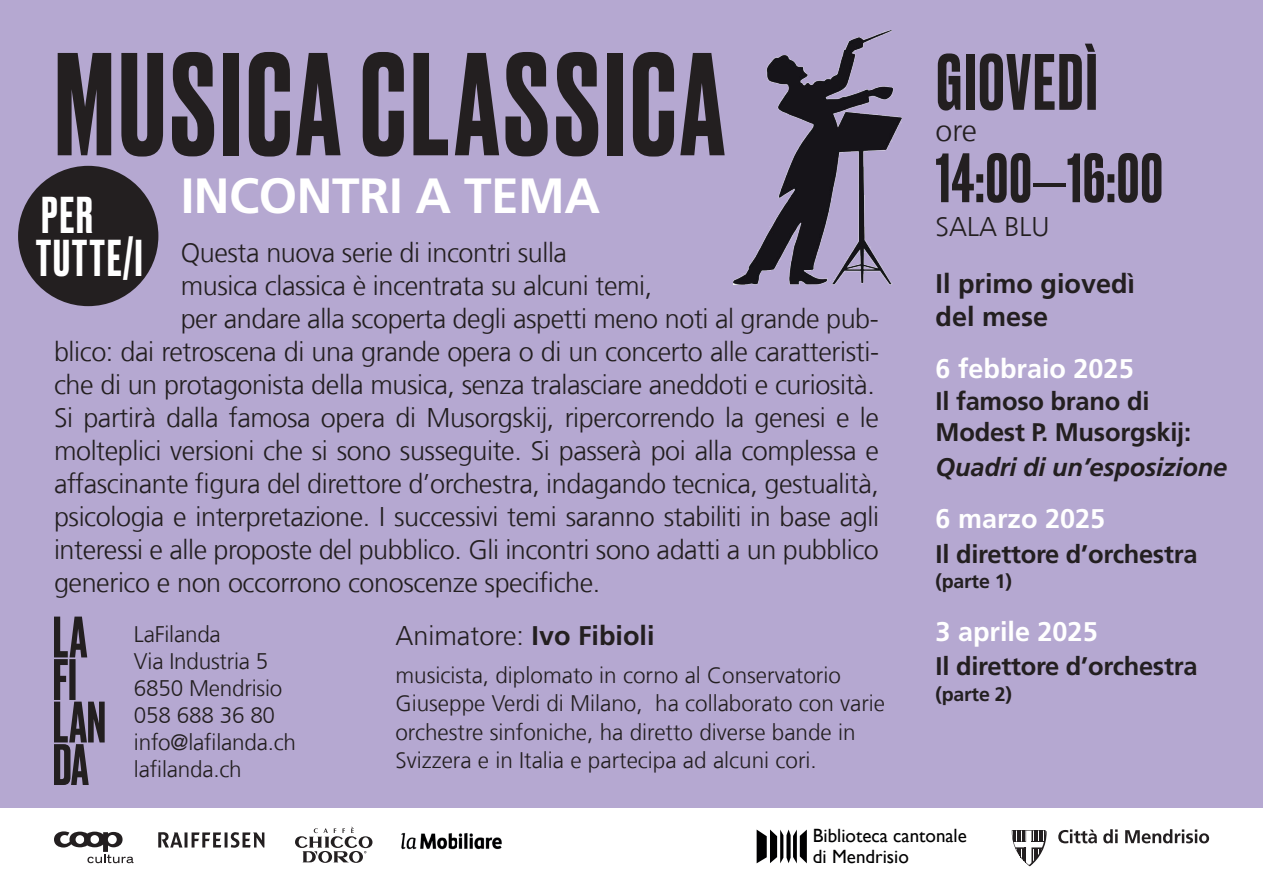
<style>
.page{position:relative;width:1263px;height:893px;background:#fff}
.page>*{position:absolute;margin:0;border:0;box-sizing:border-box;transform-origin:0 0}
.t1{font:500 137.55px "Druk";letter-spacing:.03em;color:#231f20}
.t2{font:500 75px "Druk";letter-spacing:.03em;color:#231f20}
.t3{font:500 65.55px "Druk";letter-spacing:.02em;color:#231f20}
.t4{font:700 49.5px "Frutiger LT Com";letter-spacing:-.01em;color:#fff}
.t5{font:500 48.75px/43.3px "Druk";letter-spacing:.04em;color:#fff}
.t6{font:300 30.3px "Frutiger LT Com";color:#231f20}
.t7{font:300 27px "Frutiger LT Com";letter-spacing:-.015em;color:#231f20}
.t8{font:700 27px "Frutiger LT Com";color:#fff}
.t9{font:700 27px/33px "Frutiger LT Com";color:#231f20}
.t10{font:700 25.5px/31.5px "Frutiger LT Com";letter-spacing:-.01em;color:#231f20}
.t11{font:italic 700 25.5px "Frutiger LT Com";letter-spacing:-.01em;color:#231f20}
.t12{font:300 22.5px/27px "Frutiger LT Com";color:#231f20}
.t13{font:700 19.5px "Frutiger LT Com";letter-spacing:-.01em;color:#231f20}
.t14{font:19.2px/20.2px "Gill Sans";color:#000001}
.s1{font-weight:700}
.s2{font-family:"Frutiger LT Com";font-weight:300}
</style>
<div class="page">
<svg style="left:1012px;top:830px;width:35px;height:36px"></svg>
<svg style="left:1058px;top:829px;width:39px;height:14px"></svg>
<svg style="left:1103px;top:829px;width:14px;height:14px"></svg>
<svg style="left:1125px;top:829px;width:84px;height:14px"></svg>
<svg style="left:757px;top:829px;width:50px;height:34px"></svg>
<svg style="left:54px;top:831px;width:80px;height:32px"></svg>
<svg style="left:158px;top:832px;width:106px;height:16px"></svg>
<img style="left:401px;top:832px;width:101px;height:18px">
<svg style="left:295px;top:827px;width:77px;height:36px"></svg>
<div style="left:0;top:0;width:1263px;height:808px;background:#b5a8d1"></div>
<svg style="left:54px;top:617px;width:51px;height:168px"></svg>
<div style="left:18px;top:166px;width:140px;height:140px;background:#231f20;border-radius:50%"></div>
<img style="left:734px;top:31px;width:167px;height:253px">
<h1 class="t1" style="left:55px;top:10px;width:671px">MUSICA CLASSICA</h1>
<h3 class="t4" style="left:181px;top:167px;width:421px">INCONTRI A TEMA</h3>
<h3 class="t5" style="left:36px;top:190px;width:108px">PER<br>TUTTE/I</h3>
<p class="t7" style="left:181px;top:237px;width:388px">Questa nuova serie di incontri sulla</p>
<p class="t7" style="left:181px;top:270px;width:473px">musica classica è incentrata su alcuni temi,</p>
<p class="t7" style="left:181px;top:303px;width:700px">per andare alla scoperta degli aspetti meno noti al grande pub-</p>
<p class="t7" style="left:54px;top:336px;width:826px">blico: dai retroscena di una grande opera o di un concerto alle caratteristi-</p>
<p class="t7" style="left:54px;top:368px;width:822px">che di un protagonista della musica, senza tralasciare aneddoti e curiosità.</p>
<p class="t7" style="left:54px;top:401px;width:826px">Si partirà dalla famosa opera di Musorgskij, ripercorrendo la genesi e le</p>
<p class="t7" style="left:54px;top:434px;width:826px">molteplici versioni che si sono susseguite. Si passerà poi alla complessa e</p>
<p class="t7" style="left:54px;top:467px;width:826px">affascinante figura del direttore d’orchestra, indagando tecnica, gestualità,</p>
<p class="t7" style="left:54px;top:500px;width:826px">psicologia e interpretazione. I successivi temi saranno stabiliti in base agli</p>
<p class="t7" style="left:54px;top:533px;width:826px">interessi e alle proposte del pubblico. Gli incontri sono adatti a un pubblico</p>
<p class="t7" style="left:54px;top:566px;width:548px">generico e non occorrono conoscenze specifiche.</p>
<p class="t12" style="left:134px;top:621px;width:164px">LaFilanda<br>Via Industria 5<br>6850 Mendrisio<br>058 688 36 80 info@lafilanda.ch lafilanda.ch</p>
<p class="t7" style="left:395px;top:620px;width:261px">Animatore: <span class="s1">Ivo Fibioli</span></p>
<p class="t12" style="left:395px;top:661px;width:491px;line-height:28.5px">musicista, diplomato in corno al Conservatorio Giuseppe Verdi di Milano, ha collaborato con varie orchestre sinfoniche, ha diretto diverse bande in Svizzera e in Italia e partecipa ad alcuni cori.</p>
<h2 class="t2" style="left:936px;top:31px;width:163px">GIOVEDÌ</h2>
<p class="t6" style="left:935px;top:113px;width:43px">ore</p>
<h3 class="t3" style="left:935px;top:133px;width:229px">14:00<span class="s2">–</span>16:00</h3>
<p class="t7" style="left:935px;top:211px;width:116px">SALA BLU</p>
<p class="t9" style="left:935px;top:267px;width:201px">Il primo giovedì del mese</p>
<p class="t8" style="left:935px;top:353px;width:200px">6 febbraio 2025</p>
<p class="t10" style="left:935px;top:385px;width:257px">Il famoso brano di<br>Modest P. Musorgskij:</p>
<p class="t11" style="left:935px;top:452px;width:293px">Quadri di un’esposizione</p>
<p class="t8" style="left:935px;top:503px;width:171px">6 marzo 2025</p>
<p class="t10" style="left:935px;top:538px;width:263px">Il direttore d’orchestra</p>
<p class="t13" style="left:935px;top:570px;width:78px">(parte 1)</p>
<p class="t8" style="left:935px;top:615px;width:164px">3 aprile 2025</p>
<p class="t10" style="left:935px;top:651px;width:263px">Il direttore d’orchestra</p>
<p class="t13" style="left:935px;top:682px;width:78px">(parte 2)</p>
<p class="t14" style="left:813px;top:826px;width:155px">Biblioteca cantonale di Mendrisio</p>
</div>
